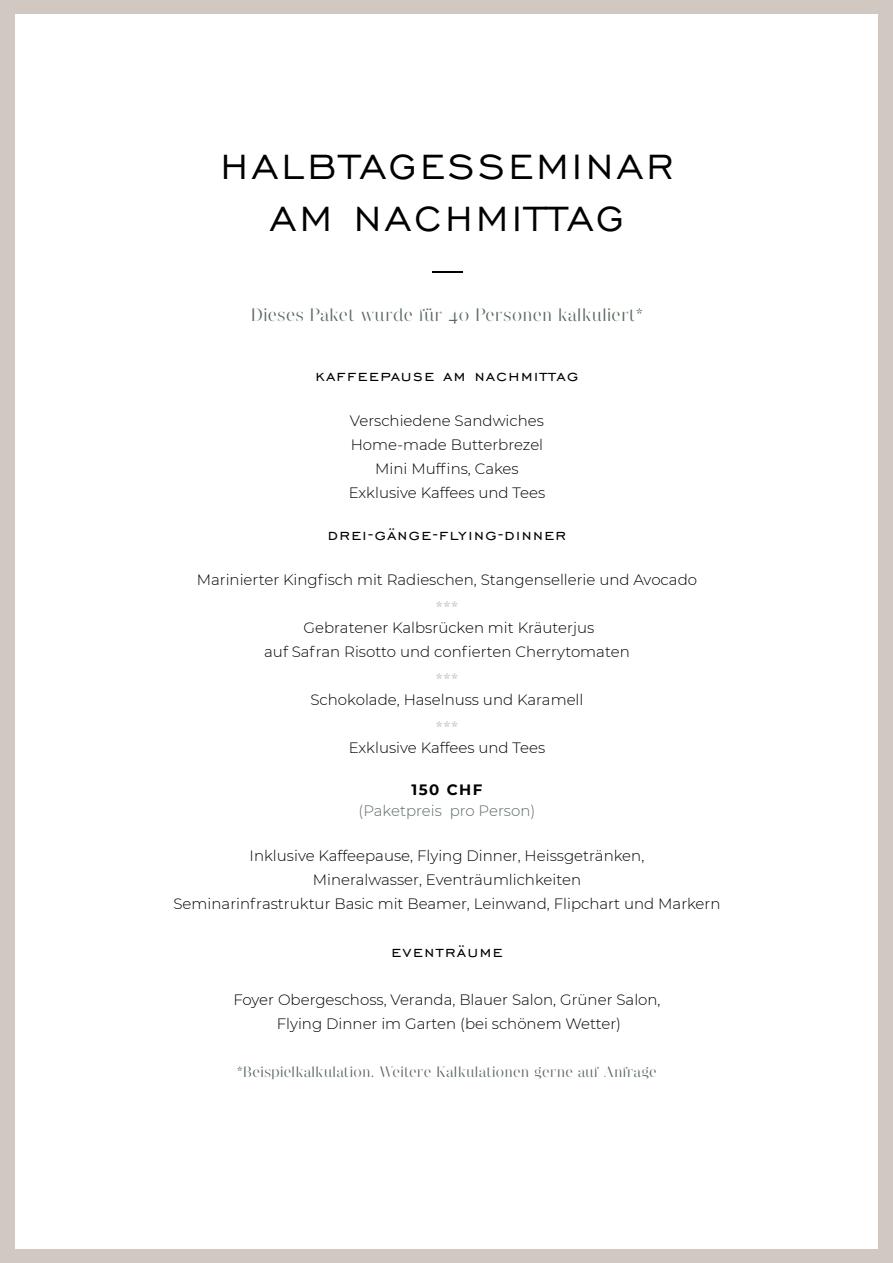
<style>
.page{position:relative;width:893px;height:1263px;background:#d0c8c1}
.page>*{position:absolute;margin:0;border:0;box-sizing:border-box;transform-origin:0 0}
.t1{font:60px "Narziss Text Medium Drops";color:#000}
.t2{font:45px/52.5px "Engravers Gothic BT";letter-spacing:.075em;color:#000;text-align:center}
.t3{font:19.5px "Engravers Gothic BT";letter-spacing:.075em;color:#000}
.t4{font:18px "Narziss";letter-spacing:.04em;color:#5c6b5f}
.t5{font:18px "Narziss Text Regular Drops";color:#d0c8c1}
.t6{font:300 15px/24px "Montserrat";color:#000;text-align:center}
.t7{font:15px "Narziss";letter-spacing:.02em;color:#5c6b5f}
.t8{font:300 15px "Montserrat";color:#5c6b5f}
.t9{font:700 15px "Montserrat";letter-spacing:.1em;color:#000}
</style>
<div class="page">
<div style="left:15px;top:14px;width:863px;height:1235px;background:#fff"></div>
<h2 class="t2" style="left:221px;top:139px;width:454px">HALBTAGESSEMINAR<br>AM NACHMITTAG</h2>
<h1 class="t1" style="left:432px;top:208px;width:31px">_</h1>
<p class="t4" style="left:251px;top:304px;width:393px">Dieses Paket wurde für 40 Personen kalkuliert*</p>
<h3 class="t3" style="left:316px;top:365px;width:264px">kaffeepause am nachmittag</h3>
<p class="t6" style="left:349px;top:408px;width:198px">Verschiedene Sandwiches<br>Home-made Butterbrezel<br>Mini Muffins, Cakes<br>Exklusive Kaffees und Tees</p>
<h3 class="t3" style="left:328px;top:524px;width:240px">drei-gänge-flying-dinner</h3>
<p class="t6" style="left:197px;top:567px;width:502px">Marinierter Kingfisch mit Radieschen, Stangensellerie und Avocado</p>
<p class="t5" style="left:436px;top:598px;width:24px">***</p>
<p class="t6" style="left:264px;top:615px;width:367px">Gebratener Kalbsrücken mit Kräuterjus<br>auf Safran Risotto und confierten Cherrytomaten</p>
<p class="t5" style="left:436px;top:670px;width:24px">***</p>
<p class="t6" style="left:310px;top:687px;width:274px">Schokolade, Haselnuss und Karamell</p>
<p class="t5" style="left:436px;top:718px;width:24px">***</p>
<p class="t6" style="left:349px;top:735px;width:198px">Exklusive Kaffees und Tees</p>
<p class="t9" style="left:411px;top:779px;width:72px">150 CHF</p>
<p class="t8" style="left:359px;top:801px;width:178px">(Paketpreis pro Person)</p>
<p class="t6" style="left:174px;top:843px;width:548px">Inklusive Kaffeepause, Flying Dinner, Heissgetränken,<br>Mineralwasser, Eventräumlichkeiten<br>Seminarinfrastruktur Basic mit Beamer, Leinwand, Flipchart und Markern</p>
<h3 class="t3" style="left:391px;top:941px;width:113px">eventräume</h3>
<p class="t6" style="left:233px;top:987px;width:429px">Foyer Obergeschoss, Veranda, Blauer Salon, Grüner Salon,<br>Flying Dinner im Garten (bei schönem Wetter)</p>
<p class="t7" style="left:237px;top:1063px;width:421px">*Beispielkalkulation. Weitere Kalkulationen gerne auf Anfrage</p>
</div>
